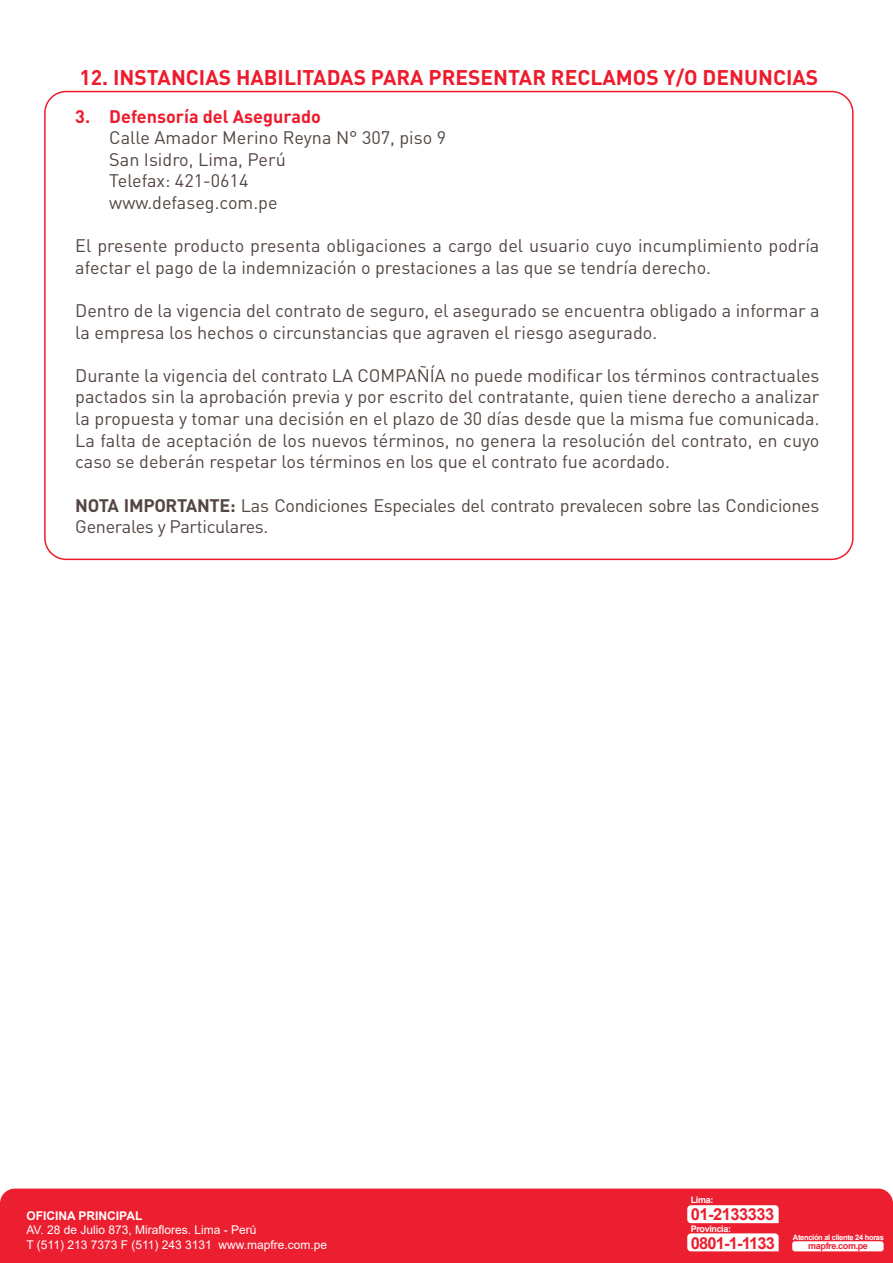
<style>
.page{position:relative;width:893px;height:1263px;background:#fff}
.page>*{position:absolute;margin:0;border:0;box-sizing:border-box;transform-origin:0 0}
.t1{font:700 21px "DIN Pro";color:#ee1b2c}
.t2{font:18px/21.6px "DIN Pro";color:#534642}
.t3{font:18px/21.6px "DIN Pro";letter-spacing:-.02em;color:#534642}
.t4{font:700 18px "DIN Pro";color:#ee1b2c}
.t5{font:700 16.5px/28.7px "Arial";letter-spacing:-.03em;color:#ec1f30}
.t6{font:12px/14.4px "Arial";color:#fff}
.t7{font:700 12px "Arial";color:#fff}
.t8{font:700 9px "Arial";letter-spacing:-.04em;color:#fff}
.t9{font:700 9px "Arial";letter-spacing:-.04em;color:#ec1f30}
.t10{font:700 7.5px "Arial";letter-spacing:-.04em;color:#fff}
.s1{font-weight:700}
</style>
<div class="page">
<div style="left:0;top:1188px;width:893px;height:75px;background:#ec1f30"></div>
<div style="left:792px;top:1241px;width:92px;height:10px;background:#fff;border-radius:3px"></div>
<svg style="left:687px;top:1233px;width:92px;height:18px"></svg>
<svg style="left:687px;top:1205px;width:92px;height:18px"></svg>
<p class="t1" style="left:79px;top:63px;width:740px">12. INSTANCIAS HABILITADAS PARA PRESENTAR RECLAMOS Y/O DENUNCIAS</p>
<p class="t4" style="left:75px;top:104px;width:247px">3. Defensoría del Asegurado</p>
<p class="t2" style="left:109px;top:126px;width:338px">Calle Amador Merino Reyna N° 307, piso 9<br>San Isidro, Lima, Perú<br>Telefax: 421-0614<br>www.defaseg.com.pe</p>
<p class="t2" style="left:75px;top:234px;width:746px">El presente producto presenta obligaciones a cargo del usuario cuyo incumplimiento podría afectar el pago de la indemnización o prestaciones a las que se tendría derecho.</p>
<p class="t2" style="left:75px;top:299px;width:746px">Dentro de la vigencia del contrato de seguro, el asegurado se encuentra obligado a informar a la empresa los hechos o circunstancias que agraven el riesgo asegurado.</p>
<p class="t2" style="left:75px;top:364px;width:746px;text-align:justify">Durante la vigencia del contrato LA COMPAÑÍA no puede modificar los términos contractuales pactados sin la aprobación previa y por escrito del contratante, quien tiene derecho a analizar la propuesta y tomar una decisión en el plazo de 30 días desde que la misma fue comunicada.<br>La falta de aceptación de los nuevos términos, no genera la resolución del contrato, en cuyo caso se deberán respetar los términos en los que el contrato fue acordado.</p>
<p class="t3" style="left:75px;top:493px;width:746px"><span class="s1">NOTA IMPORTANTE:</span> Las Condiciones Especiales del contrato prevalecen sobre las Condiciones<br>Generales y Particulares.</p>
<p class="t8" style="left:691px;top:1194px;width:24px">Lima:</p>
<p class="t8" style="left:691px;top:1222px;width:42px">Provincia:</p>
<p class="t5" style="left:691px;top:1200px;width:86px">01-2133333<br>0801-1-1133</p>
<p class="t7" style="left:26px;top:1207px;width:117px">OFICINA PRINCIPAL</p>
<p class="t6" style="left:26px;top:1223px;width:302px">AV. 28 de Julio 873, Miraflores. Lima - Perú<br>T (511) 213 7373 F (511) 243 3131 www.mapfre.com.pe</p>
<p class="t10" style="left:793px;top:1232px;width:93px">Atención al cliente 24 horas</p>
<p class="t9" style="left:808px;top:1239px;width:61px">mapfre.com.pe</p>
</div>
